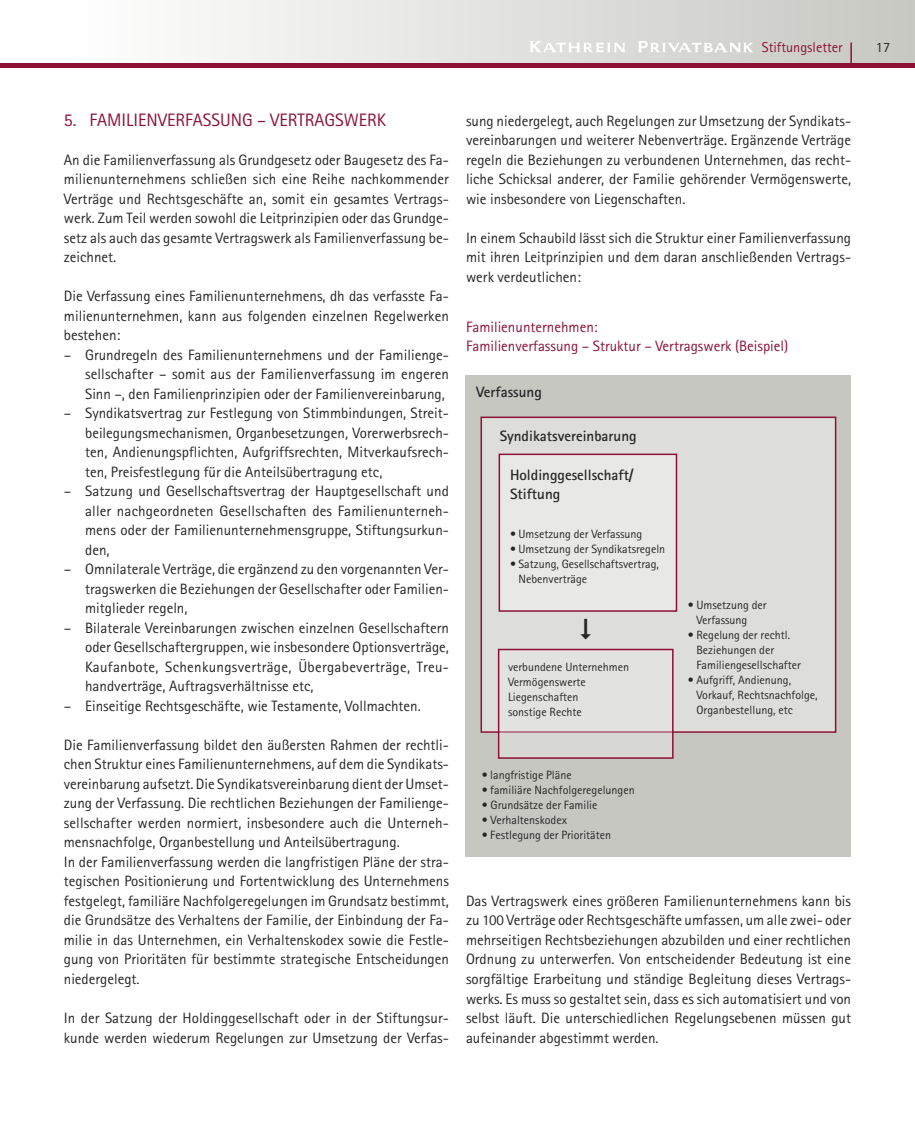
<style>
.page{position:relative;width:915px;height:1127px;background:#fff}
.page>*{position:absolute;margin:0;border:0;box-sizing:border-box;transform-origin:0 0}
.t1{font:18px "Rotis Sans Serif";color:#8d1135}
.t2{font:15px/19.5px "Rotis Sans Serif";color:#272627;text-align:justify}
.t3{font:15px/19.5px "Rotis Sans Serif";color:#8d1135}
.t4{font:700 15px/19.5px "Rotis Sans Serif";color:#272627}
.t5{font:14.25px "Rotis Sans Serif";color:#8d1135}
.t6{font:14.25px "Rotis Sans Serif";color:#272627}
.t7{font:12px/15px "Rotis Sans Serif";color:#272627}
</style>
<div class="page">
<div style="left:64px;top:0;width:850px;height:64px;background:linear-gradient(to right,#fff,#c7c8c2)"></div>
<svg style="left:529px;top:41px;width:96px;height:11px"></svg>
<svg style="left:637px;top:41px;width:116px;height:11px"></svg>
<svg style="left:850px;top:43px;width:1px;height:21px"></svg>
<hr style="left:0;top:64px;width:914px;height:4px;background:#8d1135">
<div style="left:465px;top:375px;width:385px;height:482px;background:#c6c7c1"></div>
<div style="left:482px;top:418px;width:352px;height:313px;background:#ddddda"></div>
<div style="left:480px;top:416px;width:356px;height:317px;border:2px solid #8d1135"></div>
<div style="left:500px;top:455px;width:175px;height:155px;background:#e8e9e6"></div>
<div style="left:498px;top:454px;width:179px;height:158px;border:2px solid #8d1135"></div>
<div style="left:499px;top:733px;width:172px;height:24px;background:#d7d7d3"></div>
<div style="left:499px;top:650px;width:172px;height:81px;background:#e2e3e0"></div>
<hr style="left:499px;top:731px;width:172px;height:2px;background:#bb7c8e">
<div style="left:497px;top:649px;width:176px;height:110px;border:2px solid #8d1135"></div>
<p class="t5" style="left:761px;top:43px;width:82px">Stiftungsletter</p>
<p class="t6" style="left:875px;top:43px;width:16px">17</p>
<p class="t1" style="left:64px;top:113px;width:324px">5. FAMILIENVERFASSUNG – VERTRAGSWERK</p>
<p class="t2" style="left:64px;top:151px;width:386px">An die Familienverfassung als Grundgesetz oder Baugesetz des Fa&shy;milienunternehmens schließen sich eine Reihe nachkommender Verträge und Rechtsgeschäfte an, somit ein gesamtes Vertrags&shy;werk. Zum Teil werden sowohl die Leitprinzipien oder das Grundge&shy;setz als auch das gesamte Vertragswerk als Familienverfassung be&shy;zeichnet.</p>
<p class="t2" style="left:64px;top:288px;width:386px">Die Verfassung eines Familienunternehmens, dh das verfasste Fa&shy;milienunternehmen, kann aus folgenden einzelnen Regelwerken bestehen:</p>
<p class="t2" style="left:85px;top:346px;width:365px;text-indent:-21px">– Grundregeln des Familienunternehmens und der Familienge&shy;sellschafter – somit aus der Familienverfassung im engeren Sinn –, den Familienprinzipien oder der Familienvereinbarung,</p>
<p class="t2" style="left:85px;top:405px;width:365px;text-indent:-21px">– Syndikatsvertrag zur Festlegung von Stimmbindungen, Streit&shy;beilegungsmechanismen, Organbesetzungen, Vorerwerbsrech&shy;ten, Andienungspflichten, Aufgriffsrechten, Mitverkaufsrech&shy;ten, Preisfestlegung für die Anteilsübertragung etc,</p>
<p class="t2" style="left:85px;top:483px;width:365px;text-indent:-21px">– Satzung und Gesellschaftsvertrag der Hauptgesellschaft und aller nachgeordneten Gesellschaften des Familienunterneh&shy;mens oder der Familienunternehmensgruppe, Stiftungsurkun&shy;den,</p>
<p class="t2" style="left:85px;top:561px;width:365px;text-indent:-21px">– Omnilaterale Verträge, die ergänzend zu den vorgenannten Ver&shy;tragswerken die Beziehungen der Gesellschafter oder Familien&shy;mitglieder regeln,</p>
<p class="t2" style="left:85px;top:619px;width:365px;text-indent:-21px">– Bilaterale Vereinbarungen zwischen einzelnen Gesellschaftern oder Gesellschaftergruppen, wie insbesondere Optionsverträge, Kaufanbote, Schenkungsverträge, Übergabeverträge, Treu&shy;handverträge, Auftragsverhältnisse etc,</p>
<p class="t2" style="left:64px;top:697px;width:358px">– Einseitige Rechtsgeschäfte, wie Testamente, Vollmachten.</p>
<p class="t2" style="left:64px;top:736px;width:386px;text-align:left">Die Familienverfassung bildet den äußersten Rahmen der rechtli&shy;chen Struktur eines Familienunternehmens, auf dem die Syndikats&shy;vereinbarung aufsetzt. Die Syndikatsvereinbarung dient der Umset&shy;zung der Verfassung. Die rechtlichen Beziehungen der Familienge&shy;sellschafter werden normiert, insbesondere auch die Unterneh&shy;mensnachfolge, Organbestellung und Anteilsübertragung.<br>In der Familienverfassung werden die langfristigen Pläne der stra&shy;tegischen Positionierung und Fortentwicklung des Unternehmens festgelegt, familiäre Nachfolgeregelungen im Grundsatz bestimmt, die Grundsätze des Verhaltens der Familie, der Einbindung der Fa&shy;milie in das Unternehmen, ein Verhaltenskodex sowie die Festle&shy;gung von Prioritäten für bestimmte strategische Entscheidungen niedergelegt.</p>
<p class="t2" style="left:64px;top:1009px;width:386px">In der Satzung der Holdinggesellschaft oder in der Stiftungsur&shy;kunde werden wiederum Regelungen zur Umsetzung der Verfas-</p>
<p class="t2" style="left:466px;top:112px;width:386px">sung niedergelegt, auch Regelungen zur Umsetzung der Syndikats&shy;vereinbarungen und weiterer Nebenverträge. Ergänzende Verträge regeln die Beziehungen zu verbundenen Unternehmen, das recht&shy;liche Schicksal anderer, der Familie gehörender Vermögenswerte, wie insbesondere von Liegenschaften.</p>
<p class="t2" style="left:466px;top:229px;width:386px">In einem Schaubild lässt sich die Struktur einer Familienverfassung mit ihren Leitprinzipien und dem daran anschließenden Vertrags&shy;werk verdeutlichen:</p>
<p class="t3" style="left:466px;top:319px;width:324px">Familienunternehmen:<br>Familienverfassung – Struktur – Vertragswerk (Beispiel)</p>
<p class="t4" style="left:476px;top:384px;width:67px">Verfassung</p>
<p class="t4" style="left:499px;top:427px;width:138px">Syndikatsvereinbarung</p>
<p class="t4" style="left:510px;top:466px;width:125px">Holdinggesellschaft/<br>Stiftung</p>
<p class="t7" style="left:510px;top:528px;width:134px">• Umsetzung der Verfassung</p>
<p class="t7" style="left:510px;top:543px;width:157px">• Umsetzung der Syndikatsregeln</p>
<p class="t7" style="left:518px;top:558px;width:142px;text-indent:-9px">• Satzung, Gesellschaftsvertrag,<br>Nebenverträge</p>
<p class="t7" style="left:508px;top:660px;width:122px">verbundene Unternehmen<br>Vermögenswerte<br>Liegenschaften<br>sonstige Rechte</p>
<p class="t7" style="left:481px;top:768px;width:91px">• langfristige Pläne</p>
<p class="t7" style="left:481px;top:783px;width:154px">• familiäre Nachfolgeregelungen</p>
<p class="t7" style="left:481px;top:798px;width:117px">• Grundsätze der Familie</p>
<p class="t7" style="left:481px;top:813px;width:87px">• Verhaltenskodex</p>
<p class="t7" style="left:481px;top:828px;width:131px">• Festlegung der Prioritäten</p>
<p class="t7" style="left:696px;top:599px;width:72px;text-indent:-9px">• Umsetzung der<br>Verfassung</p>
<p class="t7" style="left:696px;top:629px;width:106px;text-indent:-9px">• Regelung der rechtl.<br>Beziehungen der<br>Familiengesellschafter</p>
<p class="t7" style="left:696px;top:674px;width:122px;text-indent:-9px">• Aufgriff, Andienung,<br>Vorkauf, Rechtsnachfolge,<br>Organbestellung, etc</p>
<p class="t2" style="left:466px;top:892px;width:386px">Das Vertragswerk eines größeren Familienunternehmens kann bis zu 100 Verträge oder Rechtsgeschäfte umfassen, um alle zwei- oder mehrseitigen Rechtsbeziehungen abzubilden und einer rechtlichen Ordnung zu unterwerfen. Von entscheidender Bedeutung ist eine sorgfältige Erarbeitung und ständige Begleitung dieses Vertrags&shy;werks. Es muss so gestaltet sein, dass es sich automatisiert und von selbst läuft. Die unterschiedlichen Regelungsebenen müssen gut aufeinander abgestimmt werden.</p>
</div>
